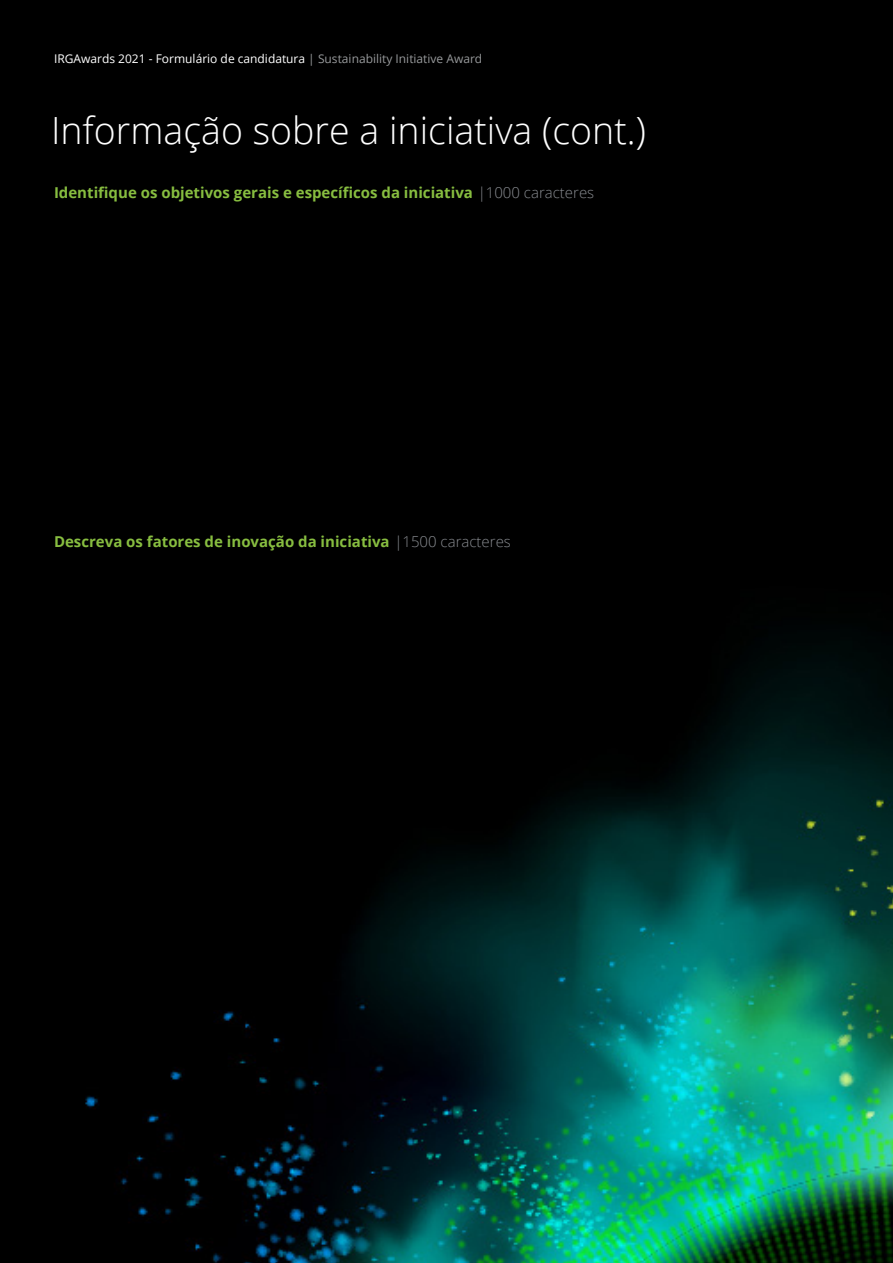
<style>
.page{position:relative;width:893px;height:1263px;background:#fff}
.page>*{position:absolute;margin:0;border:0;box-sizing:border-box;transform-origin:0 0}
.t1{font:300 37.5px "Open Sans";color:#fff}
.t2{font:700 15px "Open Sans";color:#87bd40}
.t3{font:12px "Open Sans";color:#fff}
.s1{color:#97999b}
.s2{font-weight:300;color:#878a8f}
</style>
<div class="page">
<img style="left:0;top:0;width:893px;height:1263px">
<p class="t3" style="left:54px;top:51px;width:430px">IRGAwards 2021 - Formulário de candidatura <span class="s1">| Sustainability Initiative Award</span></p>
<h1 class="t1" style="left:51px;top:105px;width:597px">Informação sobre a iniciativa (cont.)</h1>
<p class="t2" style="left:54px;top:182px;width:542px">Identifique os objetivos gerais e específicos da iniciativa <span class="s2">|1000 caracteres</span></p>
<p class="t2" style="left:54px;top:531px;width:458px">Descreva os fatores de inovação da iniciativa <span class="s2">|1500 caracteres</span></p>
</div>
